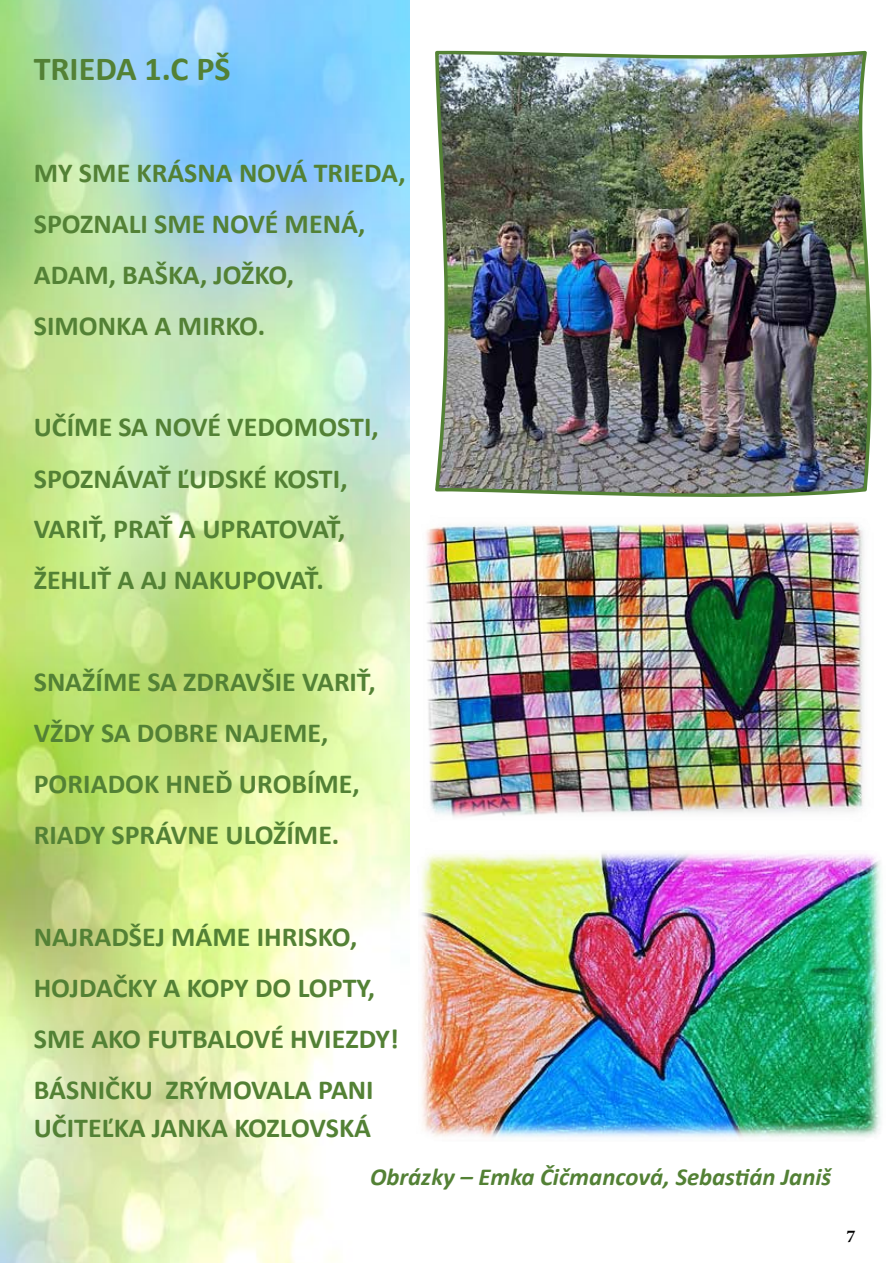
<style>
.page{position:relative;width:893px;height:1263px;background:#fff}
.page>*{position:absolute;margin:0;border:0;box-sizing:border-box;transform-origin:0 0}
.t1{font:700 33.6px "Calibri";color:#538135}
.t2{font:700 27.6px/50.8px "Calibri";color:#538135}
.t3{font:italic 700 24.45px "Calibri";letter-spacing:-.005em;color:#538135}
.t4{font:700 18px "Minion Pro";color:#000}
</style>
<div class="page">
<img style="left:0;top:0;width:410px;height:1263px">
<img style="left:435px;top:50px;width:437px;height:447px">
<img style="left:426px;top:522px;width:438px;height:295px">
<img style="left:421px;top:853px;width:460px;height:285px">
<p class="t1" style="left:34px;top:45px;width:198px">TRIEDA 1.C PŠ</p>
<p class="t2" style="left:34px;top:147px;width:373px">MY SME KRÁSNA NOVÁ TRIEDA,<br>SPOZNALI SME NOVÉ MENÁ,<br>ADAM, BAŠKA, JOŽKO,<br>SIMONKA A MIRKO.</p>
<p class="t2" style="left:34px;top:401px;width:347px">UČÍME SA NOVÉ VEDOMOSTI,<br>SPOZNÁVAŤ ĽUDSKÉ KOSTI,<br>VARIŤ, PRAŤ A UPRATOVAŤ,<br>ŽEHLIŤ A AJ NAKUPOVAŤ.</p>
<p class="t2" style="left:34px;top:656px;width:343px">SNAŽÍME SA ZDRAVŠIE VARIŤ,<br>VŽDY SA DOBRE NAJEME,<br>PORIADOK HNEĎ UROBÍME,<br>RIADY SPRÁVNE ULOŽÍME.</p>
<p class="t2" style="left:34px;top:911px;width:367px">NAJRADŠEJ MÁME IHRISKO,<br>HOJDAČKY A KOPY DO LOPTY,<br>SME AKO FUTBALOVÉ HVIEZDY!<br>BÁSNIČKU ZRÝMOVALA PANI</p>
<p class="t2" style="left:34px;top:1102px;width:339px">UČITEĽKA JANKA KOZLOVSKÁ</p>
<p class="t3" style="left:370px;top:1160px;width:463px">Obrázky – Emka Čičmancová, Sebastián Janiš</p>
<p class="t4" style="left:846px;top:1223px;width:10px">7</p>
</div>
